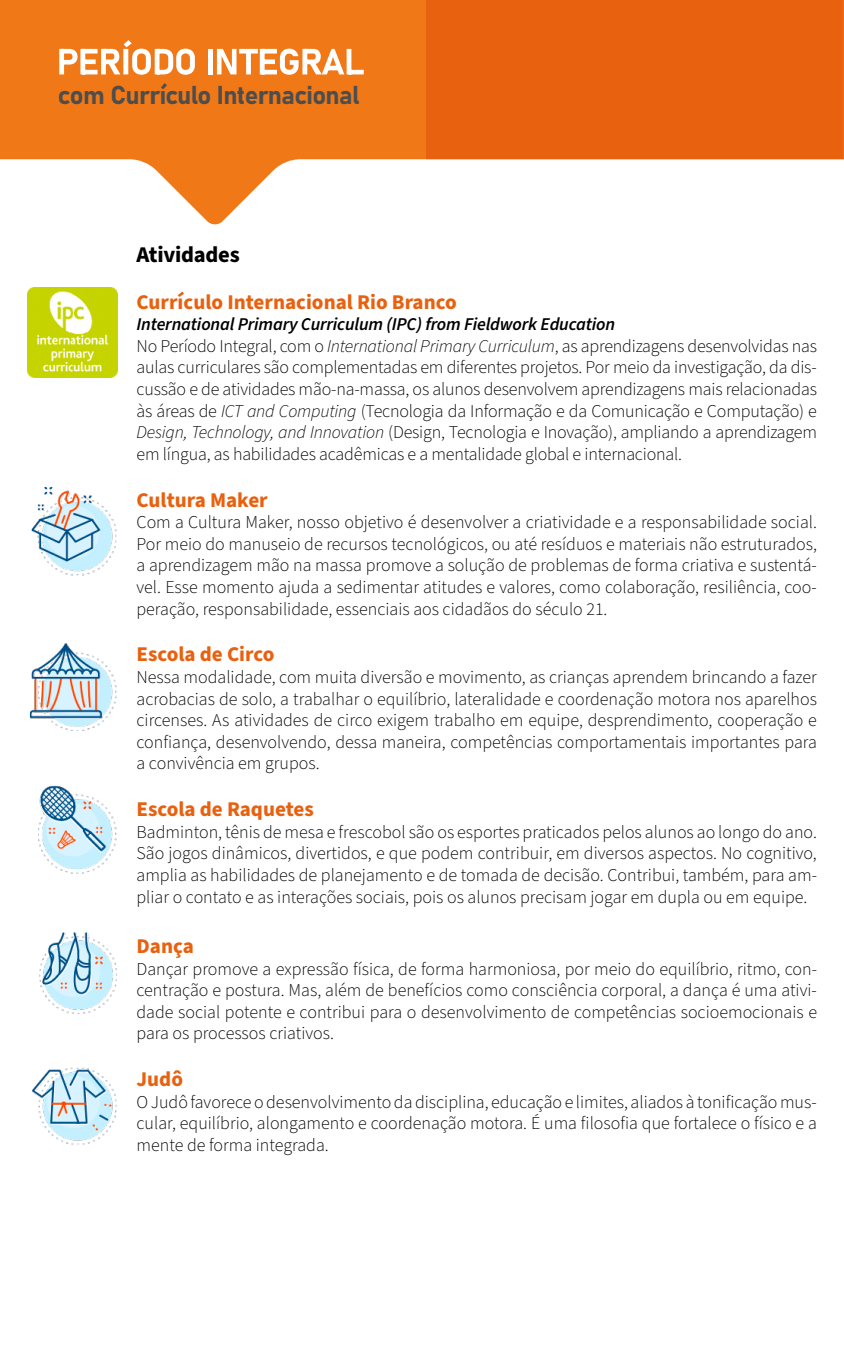
<style>
.page{position:relative;width:844px;height:1350px;background:#fff}
.page>*{position:absolute;margin:0;border:0;box-sizing:border-box;transform-origin:0 0}
.t1{font:25.5px "Bahnschrift";letter-spacing:-.025em;color:#4d4d4d}
.t2{font:700 22.5px "Source Sans Pro";letter-spacing:-.01em;color:#000}
.t3{font:700 21px "Source Sans Pro";color:#e8610f}
.t4{font:300 18px/21.6px "Source Sans Pro";letter-spacing:-.01em;color:#000;text-align:justify}
.s1{font-weight:600;font-style:italic}
.s2{font-style:italic}
</style>
<div class="page">
<svg style="left:0;top:0;width:426px;height:225px;fill:#f07817"></svg>
<svg style="left:59px;top:40px;width:136px;height:35px"></svg>
<hr style="left:208px;top:49px;width:4px;height:25px;background:#fff">
<svg style="left:217px;top:49px;width:147px;height:26px"></svg>
<hr style="left:426px;top:159px;width:417px;height:1px;background:#facca6">
<div style="left:426px;top:0;width:417px;height:159px;background:#e8610f"></div>
<svg style="left:843px;top:0;width:1px;height:160px"></svg>
<img style="left:29px;top:643px;width:88px;height:88px">
<img style="left:39px;top:932px;width:78px;height:82px">
<img style="left:32px;top:1067px;width:85px;height:78px">
<img style="left:27px;top:287px;width:90px;height:90px">
<img style="left:38px;top:785px;width:79px;height:89px">
<img style="left:31px;top:486px;width:86px;height:90px">
<h1 class="t1" style="left:58px;top:76px;width:303px">com Currículo Internacional</h1>
<p class="t2" style="left:136px;top:240px;width:105px">Atividades</p>
<p class="t3" style="left:136px;top:287px;width:322px">Currículo Internacional Rio Branco</p>
<p class="t4" style="left:136px;top:314px;width:682px;text-align:left"><span class="s1">International Primary Curriculum (IPC) from Fieldwork Education<br></span>No Período Integral, com o <span class="s2">International Primary Curriculum</span>, as aprendizagens desenvolvidas nas aulas curriculares são complementadas em diferentes projetos. Por meio da investigação, da dis&shy;cussão e de atividades mão-na-massa, os alunos desenvolvem aprendizagens mais relacionadas às áreas de <span class="s2">ICT and Computing</span> (Tecnologia da Informação e da Comunicação e Computação) e <span class="s2">Design, Technology, and Innovation</span> (Design, Tecnologia e Inovação), ampliando a aprendizagem em língua, as habilidades acadêmicas e a mentalidade global e internacional.</p>
<p class="t3" style="left:136px;top:485px;width:133px">Cultura Maker</p>
<p class="t4" style="left:136px;top:512px;width:682px">Com a Cultura Maker, nosso objetivo é desenvolver a criatividade e a responsabilidade social.<br>Por meio do manuseio de recursos tecnológicos, ou até resíduos e materiais não estruturados, a aprendizagem mão na massa promove a solução de problemas de forma criativa e sustentá&shy;vel. Esse momento ajuda a sedimentar atitudes e valores, como colaboração, resiliência, coo&shy;peração, responsabilidade, essenciais aos cidadãos do século 21.</p>
<p class="t3" style="left:136px;top:640px;width:139px">Escola de Circo</p>
<p class="t4" style="left:136px;top:667px;width:682px">Nessa modalidade, com muita diversão e movimento, as crianças aprendem brincando a fazer acrobacias de solo, a trabalhar o equilíbrio, lateralidade e coordenação motora nos aparelhos circenses. As atividades de circo exigem trabalho em equipe, desprendimento, cooperação e confiança, desenvolvendo, dessa maneira, competências comportamentais importantes para a convivência em grupos.</p>
<p class="t3" style="left:136px;top:795px;width:179px">Escola de Raquetes</p>
<p class="t4" style="left:136px;top:822px;width:682px">Badminton, tênis de mesa e frescobol são os esportes praticados pelos alunos ao longo do ano.<br>São jogos dinâmicos, divertidos, e que podem contribuir, em diversos aspectos. No cognitivo, amplia as habilidades de planejamento e de tomada de decisão. Contribui, também, para am&shy;pliar o contato e as interações sociais, pois os alunos precisam jogar em dupla ou em equipe.</p>
<p class="t3" style="left:136px;top:932px;width:59px">Dança</p>
<p class="t4" style="left:136px;top:958px;width:682px">Dançar promove a expressão física, de forma harmoniosa, por meio do equilíbrio, ritmo, con&shy;centração e postura. Mas, além de benefícios como consciência corporal, a dança é uma ativi&shy;dade social potente e contribui para o desenvolvimento de competências socioemocionais e para os processos criativos.</p>
<p class="t3" style="left:136px;top:1065px;width:48px">Judô</p>
<p class="t4" style="left:136px;top:1092px;width:682px">O Judô favorece o desenvolvimento da disciplina, educação e limites, aliados à tonificação mus&shy;cular, equilíbrio, alongamento e coordenação motora. É uma filosofia que fortalece o físico e a mente de forma integrada.</p>
</div>
